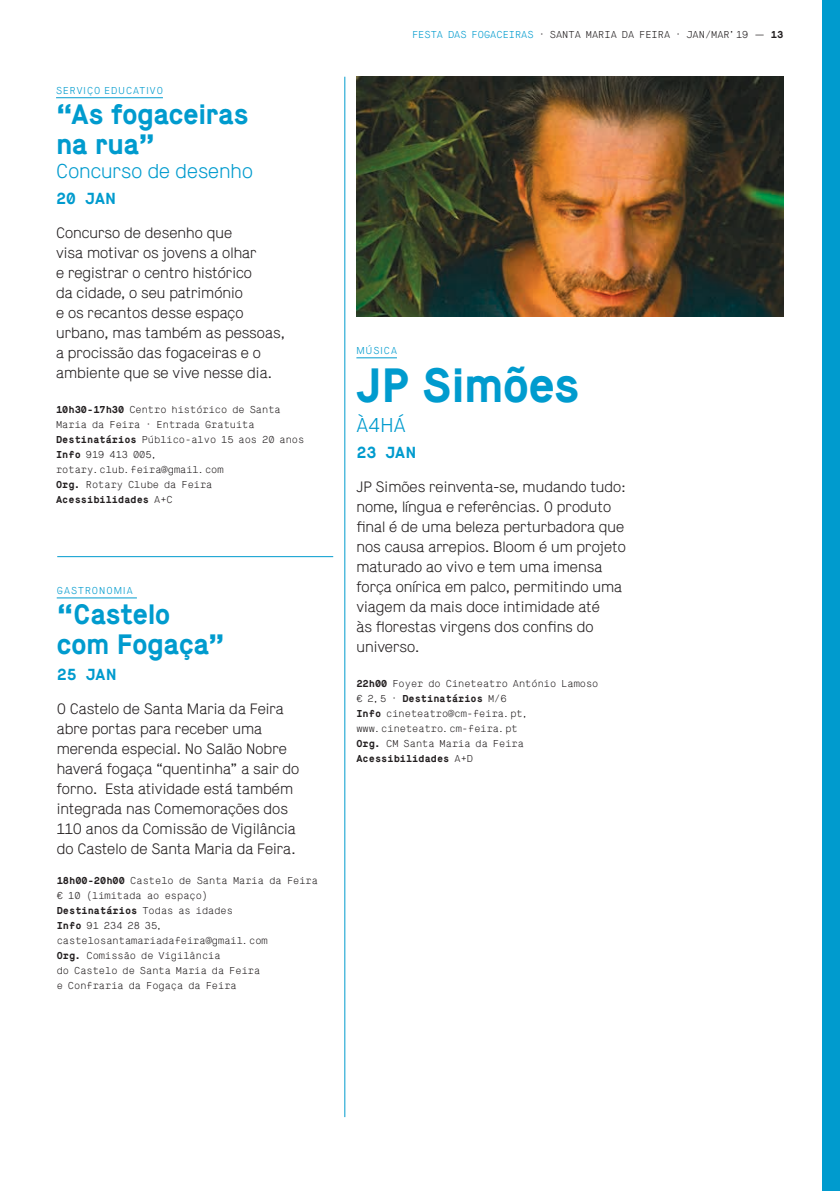
<style>
.page{position:relative;width:840px;height:1191px;background:#fff}
.page>*{position:absolute;margin:0;border:0;box-sizing:border-box;transform-origin:0 0}
.t1{font:700 48px "Maison";letter-spacing:-.01em;color:#009bce}
.t2{font:700 28px/30px "Maison";letter-spacing:-.005em;color:#009bce}
.t3{font:300 20px "Maison";letter-spacing:.005em;color:#009bce}
.t4{font:700 16px "Maison Mono";letter-spacing:.01em;color:#009bce}
.t5{font:300 15px/20px "Maison";color:#231f20}
.t6{font:300 10px/15px "Maison Mono";color:#231f20}
.t7{font:300 10px "Maison";letter-spacing:.105em;color:#009bce}
.s1{font-weight:700}
.s2{color:#009bce}
</style>
<div class="page">
<hr style="left:56px;top:97px;width:107px;height:1px;background:#009bce">
<hr style="left:57px;top:597px;width:80px;height:1px;background:#009bce">
<hr style="left:356px;top:357px;width:41px;height:1px;background:#009bce">
<img style="left:356px;top:77px;width:426px;height:240px">
<hr style="left:344px;top:77px;width:1px;height:1040px;background:#009bce">
<div style="left:821px;top:0;width:18px;height:1191px;background:#009bce"></div>
<hr style="left:57px;top:556px;width:276px;height:1px;background:#009bce">
<p class="t7" style="left:56px;top:85px;width:108px">SERVIÇO EDUCATIVO</p>
<h2 class="t2" style="left:56px;top:99px;width:194px">“As fogaceiras na rua”</h2>
<h3 class="t3" style="left:56px;top:160px;width:198px">Concurso de desenho</h3>
<p class="t4" style="left:56px;top:188px;width:61px">20 JAN</p>
<p class="t5" style="left:56px;top:223px;width:230px">Concurso de desenho que<br>visa motivar os jovens a olhar<br>e registrar o centro histórico<br>da cidade, o seu património<br>e os recantos desse espaço urbano, mas também as pessoas, a procissão das fogaceiras e o ambiente que se vive nesse dia.</p>
<p class="t6" style="left:56px;top:402px;width:249px"><span class="s1">10h30‑17h30</span> Centro histórico de Santa<br>Maria da Feira · Entrada Gratuita<br><span class="s1">Destinatários</span> Público‑alvo 15 aos 20 anos<br><span class="s1">Info</span> 919 413 005, rotary.club.feira@gmail.com<br><span class="s1">Org.</span> Rotary Clube da Feira<br><span class="s1">Acessibilidades</span> A+C</p>
<p class="t7" style="left:57px;top:585px;width:77px">GASTRONOMIA</p>
<h2 class="t2" style="left:57px;top:599px;width:169px">“Castelo com Fogaça”</h2>
<p class="t4" style="left:57px;top:664px;width:61px">25 JAN</p>
<p class="t5" style="left:57px;top:699px;width:244px">O Castelo de Santa Maria da Feira abre portas para receber uma merenda especial. No Salão Nobre haverá fogaça “quentinha” a sair do forno. Esta atividade está também integrada nas Comemorações dos<br>110 anos da Comissão de Vigilância do Castelo de Santa Maria da Feira.</p>
<p class="t6" style="left:57px;top:873px;width:263px"><span class="s1">18h00‑20h00</span> Castelo de Santa Maria da Feira € 10 (limitada ao espaço)<br><span class="s1">Destinatários</span> Todas as idades<br><span class="s1">Info</span> 91 234 28 35, castelosantamariadafeira@gmail.com<br><span class="s1">Org.</span> Comissão de Vigilância<br>do Castelo de Santa Maria da Feira<br>e Confraria da Fogaça da Feira</p>
<p class="t6" style="left:412px;top:27px;width:372px"><span class="s2">FESTA DAS FOGACEIRAS</span> · SANTA MARIA DA FEIRA · JAN/MAR’19 — <span class="s1">13</span></p>
<p class="t7" style="left:356px;top:345px;width:42px">MÚSICA</p>
<h1 class="t1" style="left:356px;top:355px;width:224px">JP Simões</h1>
<h3 class="t3" style="left:356px;top:414px;width:51px">À4HÁ</h3>
<p class="t4" style="left:356px;top:442px;width:61px">23 JAN</p>
<p class="t5" style="left:356px;top:477px;width:271px">JP Simões reinventa‑se, mudando tudo: nome, língua e referências. O produto final é de uma beleza perturbadora que nos causa arrepios. Bloom é um projeto maturado ao vivo e tem uma imensa força onírica em palco, permitindo uma viagem da mais doce intimidade até<br>às florestas virgens dos confins do universo.</p>
<p class="t6" style="left:356px;top:676px;width:243px"><span class="s1">22h00</span> Foyer do Cineteatro António Lamoso € 2,5 · <span class="s1">Destinatários</span> M/6<br><span class="s1">Info</span> cineteatro@cm‑feira.pt, www.cineteatro.cm‑feira.pt<br><span class="s1">Org.</span> CM Santa Maria da Feira<br><span class="s1">Acessibilidades</span> A+D</p>
</div>
